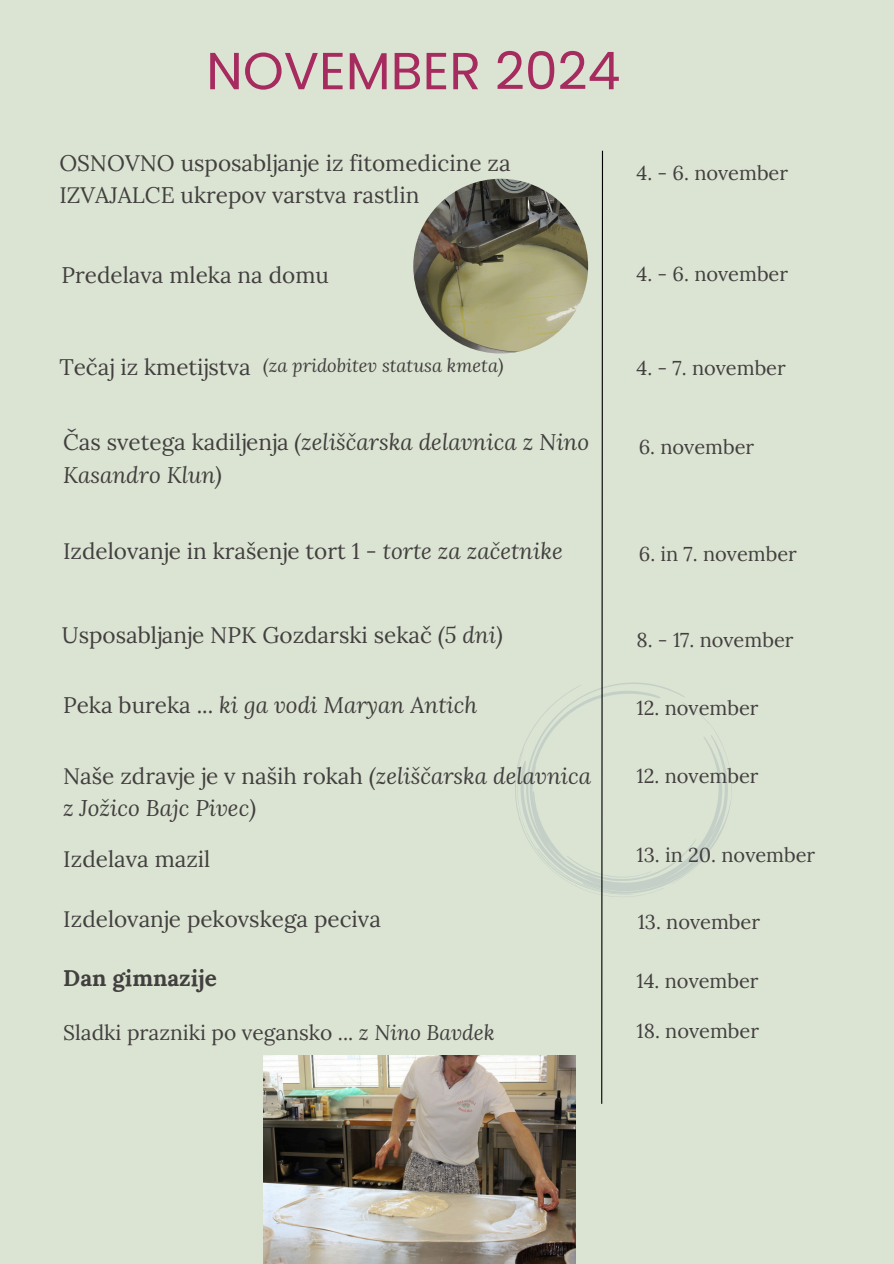
<style>
.page{position:relative;width:894px;height:1264px;background:#fff}
.page>*{position:absolute;margin:0;border:0;box-sizing:border-box;transform-origin:0 0}
.t1{font:52.05px "Poppins";color:#a62b5f}
.t2{font:22.5px/31.5px "Lora";color:#42403f}
.t3{font:italic 22.5px/32.7px "Lora";color:#42403f}
.t4{font:700 22.5px "Lora";color:#42403f}
.t5{font:21px "Lora";color:#42403f}
.t6{font:19.95px "Lora";color:#42403f}
.t7{font:italic 18.3px "Lora";color:#42403f}
.s1{font-style:normal}
.s2{font-style:italic}
</style>
<div class="page">
<div style="left:0;top:0;width:893px;height:1263px;background:#dbe4d3"></div>
<svg style="left:709px;top:730px;width:23px;height:121px"></svg>
<svg style="left:476px;top:150px;width:233px;height:954px"></svg>
<img style="left:413px;top:179px;width:175px;height:174px;border-radius:50%">
<img style="left:263px;top:1055px;width:312px;height:208px">
<p class="t1" style="left:206px;top:35px;width:415px">NOVEMBER 2024</p>
<p class="t2" style="left:59px;top:147px;width:452px">OSNOVNO usposabljanje iz fitomedicine za<br>IZVAJALCE ukrepov varstva rastlin</p>
<p class="t6" style="left:636px;top:160px;width:153px">4. - 6. november</p>
<p class="t2" style="left:62px;top:259px;width:269px">Predelava mleka na domu</p>
<h3 class="t6" style="left:636px;top:261px;width:153px">4. - 6. november</h3>
<p class="t2" style="left:59px;top:351px;width:193px">Tečaj iz kmetijstva</p>
<p class="t7" style="left:263px;top:353px;width:241px">(za pridobitev statusa kmeta)</p>
<p class="t6" style="left:636px;top:355px;width:151px">4. - 7. november</p>
<h3 class="t3" style="left:63px;top:425px;width:527px"><span class="s1">Čas svetega kadiljenja</span> (zeliščarska delavnica z Nino<br>Kasandro Klun)</h3>
<p class="t6" style="left:638px;top:434px;width:117px">6. november</p>
<h3 class="t2" style="left:63px;top:534px;width:501px">Izdelovanje in krašenje tort 1 - <span class="s2">torte za začetnike</span></h3>
<p class="t6" style="left:638px;top:540px;width:159px">6. in 7. november</p>
<h2 class="t2" style="left:62px;top:619px;width:442px">Usposabljanje NPK Gozdarski sekač <span class="s2">(5 dni)</span></h2>
<p class="t6" style="left:636px;top:627px;width:158px">8. - 17. november</p>
<h3 class="t3" style="left:63px;top:688px;width:415px"><span class="s1">Peka bureka ...</span> ki ga vodi Maryan Antich</h3>
<p class="t3" style="left:63px;top:758px;width:529px"><span class="s1">Naše zdravje je v naših rokah</span> (zeliščarska delavnica z Jožico Bajc Pivec)</p>
<h3 class="t6" style="left:636px;top:695px;width:123px">12. november</h3>
<p class="t6" style="left:636px;top:762px;width:123px">12. november</p>
<h3 class="t2" style="left:63px;top:843px;width:148px">Izdelava mazil</h3>
<p class="t6" style="left:636px;top:841px;width:180px">13. in 20. november</p>
<p class="t2" style="left:63px;top:902px;width:319px">Izdelovanje pekovskega peciva</p>
<h3 class="t6" style="left:637px;top:908px;width:124px">13. november</h3>
<h3 class="t4" style="left:63px;top:963px;width:155px">Dan gimnazije</h3>
<h3 class="t6" style="left:636px;top:968px;width:124px">14. november</h3>
<h3 class="t5" style="left:63px;top:1018px;width:433px">Sladki prazniki po vegansko ... <span class="s2">z Nino Bavdek</span></h3>
<p class="t6" style="left:636px;top:1018px;width:124px">18. november</p>
</div>
